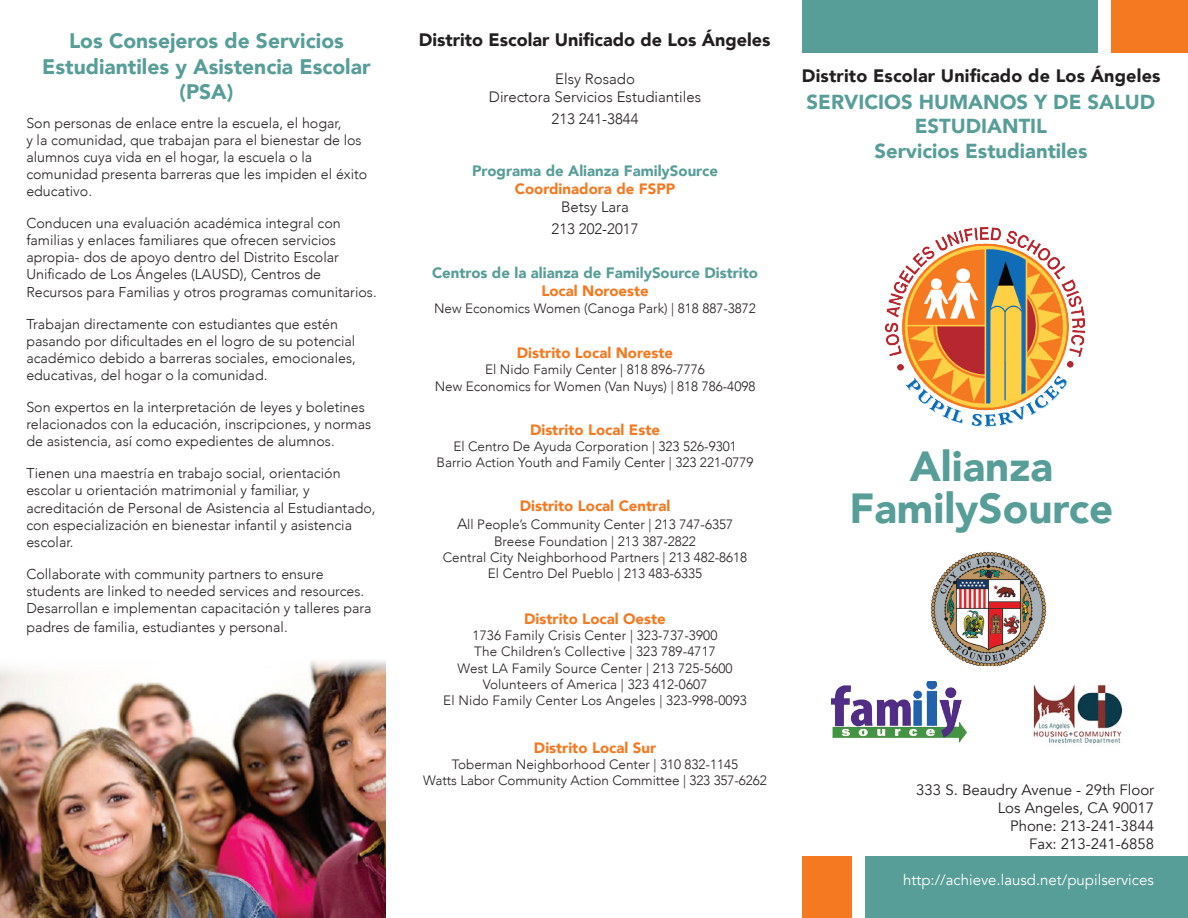
<style>
.page{position:relative;width:1188px;height:918px;background:#fff}
.page>*{position:absolute;margin:0;border:0;box-sizing:border-box;transform-origin:0 0}
.t1{font:900 42px/42px "Avenir";color:#579d98;text-align:center}
.t2{font:900 21px/25.2px "Avenir";color:#579d98;text-align:center}
.t3{font:900 20.25px/24.3px "Avenir";color:#579d98;text-align:center}
.t4{font:900 18px "Avenir";letter-spacing:.005em;color:#231f20}
.t5{font:900 15px "Avenir";color:#f47921}
.t6{font:15px/18px "Avenir";color:#231f20;text-align:right}
.t7{font:300 15px/18px "Avenir";color:#231f20;text-align:center}
.t8{font:900 15px "Avenir";color:#579d98}
.t9{font:15px "Avenir";color:#fff}
.t10{font:300 14.25px/17.1px "Avenir";color:#231f20}
.t11{font:300 13.5px/16.2px "Avenir";color:#231f20;text-align:center}
.s1{font-size:15px}
</style>
<div class="page">
<div style="left:802px;top:0;width:295px;height:53px;background:#579d98"></div>
<div style="left:866px;top:857px;width:322px;height:61px;background:#579d98"></div>
<div style="left:1111px;top:0;width:77px;height:53px;background:#f47921"></div>
<div style="left:802px;top:857px;width:50px;height:61px;background:#f47921"></div>
<img style="left:885px;top:228px;width:199px;height:199px">
<img style="left:930px;top:552px;width:117px;height:114px">
<img style="left:832px;top:681px;width:135px;height:62px">
<img style="left:1033px;top:684px;width:90px;height:61px">
<img style="left:0;top:661px;width:386px;height:257px">
<h2 class="t2" style="left:42px;top:28px;width:330px">Los Consejeros de Servicios<br>Estudiantiles y Asistencia Escolar (PSA)</h2>
<p class="t10" style="left:26px;top:114px;width:343px">Son personas de enlace entre la escuela, el hogar,<br>y la comunidad, que trabajan para el bienestar de los alumnos cuya vida en el hogar, la escuela o la comunidad presenta barreras que les impiden el éxito educativo.</p>
<p class="t10" style="left:26px;top:215px;width:352px">Conducen una evaluación académica integral con familias y enlaces familiares que ofrecen servicios apropia- dos de apoyo dentro del Distrito Escolar Unificado de Los Ángeles (LAUSD), Centros de Recursos para Familias y otros programas comunitarios.</p>
<p class="t10" style="left:26px;top:315px;width:331px">Trabajan directamente con estudiantes que estén pasando por dificultades en el logro de su potencial académico debido a barreras sociales, emocionales, educativas, del hogar o la comunidad.</p>
<p class="t10" style="left:26px;top:399px;width:346px">Son expertos en la interpretación de leyes y boletines relacionados con la educación, inscripciones, y normas de asistencia, así como expedientes de alumnos.</p>
<p class="t10" style="left:26px;top:465px;width:351px">Tienen una maestría en trabajo social, orientación escolar u orientación matrimonial y familiar, y acreditación de Personal de Asistencia al Estudiantado, con especialización en bienestar infantil y asistencia escolar.</p>
<p class="t10" style="left:26px;top:565px;width:347px">Collaborate with community partners to ensure students are linked to needed services and resources.<br>Desarrollan e implementan capacitación y talleres para</p>
<p class="t10" style="left:26px;top:619px;width:263px">padres de familia, estudiantes y personal.</p>
<p class="t4" style="left:419px;top:24px;width:353px">Distrito Escolar Unificado de Los Ángeles</p>
<p class="t7" style="left:489px;top:70px;width:214px">Elsy Rosado<br>Directora Servicios Estudiantiles</p>
<p class="t7" style="left:552px;top:110px;width:88px">213 241-3844</p>
<p class="t8" style="left:472px;top:158px;width:247px">Programa de Alianza FamilySource</p>
<p class="t5" style="left:515px;top:176px;width:162px">Coordinadora de FSPP</p>
<p class="t7" style="left:552px;top:196px;width:88px;line-height:21.6px">Betsy Lara<br>213 202-2017</p>
<p class="t8" style="left:432px;top:260px;width:328px">Centros de la alianza de FamilySource Distrito</p>
<p class="t5" style="left:541px;top:278px;width:109px">Local Noroeste</p>
<p class="t11" style="left:434px;top:300px;width:323px">New Economics Women (Canoga Park) | 818 887-3872</p>
<p class="t5" style="left:517px;top:340px;width:158px">Distrito Local Noreste</p>
<p class="t11" style="left:435px;top:362px;width:322px">El Nido Family Center | 818 896-7776<br>New Economics for Women (Van Nuys) | 818 786-4098</p>
<p class="t5" style="left:530px;top:417px;width:131px">Distrito Local Este</p>
<p class="t11" style="left:437px;top:438px;width:319px">El Centro De Ayuda Corporation | 323 526-9301<br>Barrio Action Youth and Family Center | 323 221-0779</p>
<p class="t5" style="left:520px;top:493px;width:152px">Distrito Local Central</p>
<p class="t11" style="left:443px;top:517px;width:306px"><span class="s1">A</span>ll People’s Community Center | 213 747-6357<br>Breese Foundation | 213 387-2822<br>Central City Neighborhood Partners | 213 482-8618<br>El Centro Del Pueblo | 213 483-6335</p>
<p class="t5" style="left:524px;top:606px;width:143px">Distrito Local Oeste</p>
<p class="t11" style="left:443px;top:628px;width:305px">1736 Family Crisis Center | 323-737-3900<br>The Children’s Collective | 323 789-4717<br>West LA Family Source Center | 213 725-5600<br>Volunteers of America | 323 412-0607<br>El Nido Family Center Los Angeles | 323-998-0093</p>
<p class="t5" style="left:534px;top:735px;width:124px">Distrito Local Sur</p>
<p class="t11" style="left:423px;top:757px;width:345px">Toberman Neighborhood Center | 310 832-1145<br>Watts Labor Community Action Committee | 323 357-6262</p>
<p class="t4" style="left:802px;top:61px;width:360px">Distrito Escolar Unificado de Los Ángeles</p>
<h3 class="t3" style="left:807px;top:89px;width:350px">SERVICIOS HUMANOS Y DE SALUD<br>ESTUDIANTIL<br>Servicios Estudiantiles</h3>
<h1 class="t1" style="left:849px;top:444px;width:265px">Alianza<br>FamilySource</h1>
<p class="t6" style="left:916px;top:781px;width:240px">333 S. Beaudry Avenue - 29th Floor<br>Los Angeles, CA 90017<br>Phone: 213-241-3844<br>Fax: 213-241-6858</p>
<p class="t9" style="left:903px;top:871px;width:252px">http://achieve.lausd.net/pupilservices</p>
</div>
